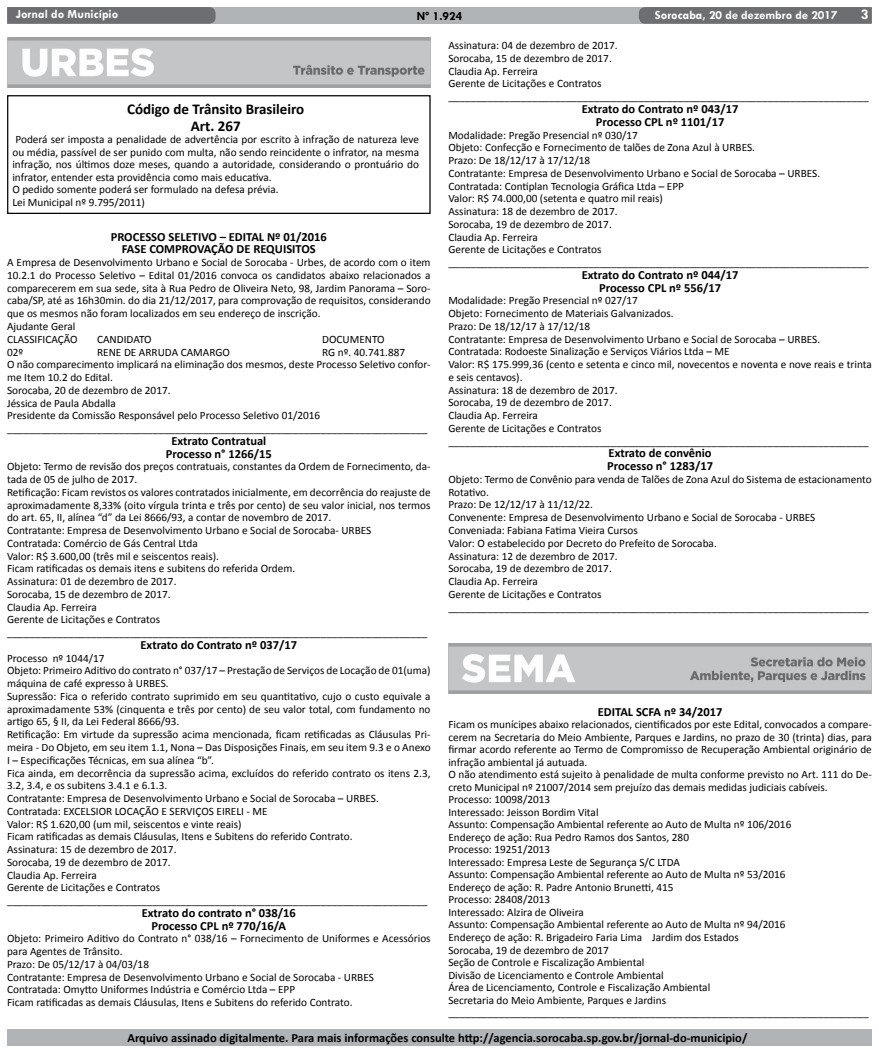
<style>
.page{position:relative;width:879px;height:1053px;background:#fff}
.page>*{position:absolute;margin:0;border:0;box-sizing:border-box;transform-origin:0 0}
.t1{font:700 15px/16.2px "Calibri";color:#000;text-align:center}
.t2{font:700 15px "Tw Cen";color:#fff}
.t3{font:700 12.5px/12.8px "Calibri";color:#000;text-align:center}
.t4{font:700 12.5px "Tw Cen";color:#fff}
.t5{font:700 12.5px "Tw Cen";color:#000}
.t6{font:11.25px/12.8px "Calibri";color:#000}
.s1{font-size:15px}
</style>
<div class="page">
<div style="left:7px;top:7px;width:865px;height:17px;background:#b1b4b6"></div>
<div style="left:639px;top:7px;width:237px;height:17px;background:#6d6e71;border-radius:6px"></div>
<svg style="left:667px;top:4px;width:212px;height:25px"></svg>
<svg style="left:7px;top:7px;width:209px;height:17px;background:#6e7072"></svg>
<div style="left:7px;top:1029px;width:865px;height:16px;background:#b1b4b6"></div>
<img style="left:448px;top:643px;width:424px;height:51px">
<img style="left:7px;top:37px;width:424px;height:51px">
<div style="left:7px;top:95px;width:424px;height:119px;border:1px solid #000"></div>
<p class="t4" style="left:16px;top:7px;width:104px">Jornal do Município</p>
<p class="t5" style="left:417px;top:9px;width:47px">Nº 1.924</p>
<p class="t4" style="left:655px;top:8px;width:184px">Sorocaba, 20 de dezembro de 2017</p>
<h1 class="t2" style="left:860px;top:6px;width:9px">3</h1>
<p class="t4" style="left:12px;top:8px;width:204px"><span class="s1">3</span> Sorocaba, 15 de dezembro de 2017</p>
<p class="t5" style="left:456px;top:8px;width:8px">1</p>
<p class="t4" style="left:761px;top:7px;width:105px">Jornal o Município</p>
<h1 class="t1" style="left:127px;top:101px;width:179px">Código de Trânsito Brasileiro<br>Art. 267</h1>
<p class="t6" style="left:12px;top:133px;width:408px">Poderá ser imposta a penalidade de advertência por escrito à infração de natureza leve ou média, passível de ser punido com multa, não sendo reincidente o infrator, na mesma infração, nos últimos doze meses, quando a autoridade, considerando o prontuário do infrator, entender esta providência como mais educativa.<br>O pedido somente poderá ser formulado na defesa prévia.<br>Lei Municipal nº 9.795/2011)</p>
<p class="t3" style="left:111px;top:230px;width:218px">PROCESSO SELETIVO – EDITAL Nº 01/2016<br>FASE COMPROVAÇÃO DE REQUISITOS</p>
<p class="t6" style="left:7px;top:256px;width:425px">A Empresa de Desenvolvimento Urbano e Social de Sorocaba - Urbes, de acordo com o item 10.2.1 do Processo Seletivo – Edital 01/2016 convoca os candidatos abaixo relacionados a comparecerem em sua sede, sita à Rua Pedro de Oliveira Neto, 98, Jardim Panorama – Soro&shy;caba/SP, até as 16h30min. do dia 21/12/2017, para comprovação de requisitos, considerando que os mesmos não foram localizados em seu endereço de inscrição.<br>Ajudante Geral<br>CLASSIFICAÇÃO</p>
<p class="t6" style="left:97px;top:332px;width:56px">CANDIDATO</p>
<p class="t6" style="left:322px;top:332px;width:64px">DOCUMENTO</p>
<p class="t6" style="left:7px;top:345px;width:425px;text-indent:315px">RG nº. 40.741.887<br>O não comparecimento implicará na eliminação dos mesmos, deste Processo Seletivo confor&shy;me Item 10.2 do Edital.<br>Sorocaba, 20 de dezembro de 2017.<br>Jéssica de Paula Abdalla<br>Presidente da Comissão Responsável pelo Processo Seletivo 01/2016 ___________________________________________________________________________</p>
<p class="t3" style="left:166px;top:434px;width:107px">Extrato Contratual<br>Processo n° 1266/15</p>
<p class="t6" style="left:7px;top:460px;width:425px">Objeto: Termo de revisão dos preços contratuais, constantes da Ordem de Fornecimento, da&shy;tada de 05 de julho de 2017.<br>Retificação: Ficam revistos os valores contratados inicialmente, em decorrência do reajuste de aproximadamente 8,33% (oito vírgula trinta e três por cento) de seu valor inicial, nos termos do art. 65, II, alínea “d” da Lei 8666/93, a contar de novembro de 2017.<br>Contratante: Empresa de Desenvolvimento Urbano e Social de Sorocaba- URBES<br>Contratada: Comércio de Gás Central Ltda<br>Valor: R$ 3.600,00 (três mil e seiscentos reais).<br>Ficam ratificadas os demais itens e subitens do referida Ordem.<br>Assinatura: 01 de dezembro de 2017.<br>Sorocaba, 15 de dezembro de 2017.<br>Claudia Ap. Ferreira<br>Gerente de Licitações e Contratos ___________________________________________________________________________</p>
<p class="t3" style="left:140px;top:638px;width:158px">Extrato do Contrato nº 037/17</p>
<p class="t6" style="left:7px;top:651px;width:425px">Processo nº 1044/17<br>Objeto: Primeiro Aditivo do contrato n° 037/17 – Prestação de Serviços de Locação de 01(uma) máquina de café expresso à URBES.<br>Supressão: Fica o referido contrato suprimido em seu quantitativo, cujo o custo equivale a aproximadamente 53% (cinquenta e três por cento) de seu valor total, com fundamento no artigo 65, § II, da Lei Federal 8666/93.<br>Retificação: Em virtude da supressão acima mencionada, ficam retificadas as Cláusulas Pri&shy;meira - Do Objeto, em seu item 1.1, Nona – Das Disposições Finais, em seu item 9.3 e o Anexo I – Especificações Técnicas, em sua alínea “b”.<br>Fica ainda, em decorrência da supressão acima, excluídos do referido contrato os itens 2.3, 3.2, 3.4, e os subitens 3.4.1 e 6.1.3.<br>Contratante: Empresa de Desenvolvimento Urbano e Social de Sorocaba – URBES.<br>Contratada: EXCELSIOR LOCAÇÃO E SERVIÇOS EIRELI - ME<br>Valor: R$ 1.620,00 (um mil, seiscentos e vinte reais)<br>Ficam ratificadas as demais Cláusulas, Itens e Subitens do referido Contrato.<br>Assinatura: 15 de dezembro de 2017.<br>Sorocaba, 19 de dezembro de 2017.<br>Claudia Ap. Ferreira<br>Gerente de Licitações e Contratos ___________________________________________________________________________</p>
<p class="t3" style="left:142px;top:906px;width:156px">Extrato do contrato n° 038/16<br>Processo CPL nº 770/16/A</p>
<p class="t6" style="left:7px;top:932px;width:425px">Objeto: Primeiro Aditivo do Contrato n° 038/16 – Fornecimento de Uniformes e Acessórios para Agentes de Trânsito.<br>Prazo: De 05/12/17 à 04/03/18<br>Contratante: Empresa de Desenvolvimento Urbano e Social de Sorocaba - URBES<br>Contratada: Omytto Uniformes Indústria e Comércio Ltda – EPP<br>Ficam ratificadas as demais Cláusulas, Itens e Subitens do referido Contrato.</p>
<p class="t6" style="left:7px;top:345px;width:18px">02º</p>
<p class="t6" style="left:97px;top:345px;width:134px">RENE DE ARRUDA CAMARGO</p>
<p class="t6" style="left:448px;top:39px;width:422px">Assinatura: 04 de dezembro de 2017.<br>Sorocaba, 15 de dezembro de 2017.<br>Claudia Ap. Ferreira<br>Gerente de Licitações e Contratos ___________________________________________________________________________</p>
<p class="t3" style="left:582px;top:102px;width:158px">Extrato do Contrato nº 043/17<br>Processo CPL nº 1101/17</p>
<p class="t6" style="left:448px;top:128px;width:422px">Modalidade: Pregão Presencial nº 030/17<br>Objeto: Confecção e Fornecimento de talões de Zona Azul à URBES.<br>Prazo: De 18/12/17 à 17/12/18<br>Contratante: Empresa de Desenvolvimento Urbano e Social de Sorocaba – URBES.<br>Contratada: Contiplan Tecnologia Gráfica Ltda – EPP<br>Valor: R$ 74.000,00 (setenta e quatro mil reais)<br>Assinatura: 18 de dezembro de 2017.<br>Sorocaba, 19 de dezembro de 2017.<br>Claudia Ap. Ferreira<br>Gerente de Licitações e Contratos ___________________________________________________________________________</p>
<p class="t3" style="left:582px;top:268px;width:158px">Extrato do Contrato nº 044/17<br>Processo CPL nº 556/17</p>
<p class="t6" style="left:448px;top:294px;width:425px">Modalidade: Pregão Presencial nº 027/17<br>Objeto: Fornecimento de Materiais Galvanizados.<br>Prazo: De 18/12/17 à 17/12/18<br>Contratante: Empresa de Desenvolvimento Urbano e Social de Sorocaba – URBES.<br>Contratada: Rodoeste Sinalização e Serviços Viários Ltda – ME<br>Valor: R$ 175.999,36 (cento e setenta e cinco mil, novecentos e noventa e nove reais e trinta e seis centavos).<br>Assinatura: 18 de dezembro de 2017.<br>Sorocaba, 19 de dezembro de 2017.<br>Claudia Ap. Ferreira<br>Gerente de Licitações e Contratos ___________________________________________________________________________</p>
<p class="t3" style="left:607px;top:447px;width:107px;text-align:left">Extrato de convênio<br>Processo n° 1283/17</p>
<p class="t6" style="left:448px;top:473px;width:425px">Objeto: Termo de Convênio para venda de Talões de Zona Azul do Sistema de estacionamento Rotativo.<br>Prazo: De 12/12/17 à 11/12/22.<br>Convenente: Empresa de Desenvolvimento Urbano e Social de Sorocaba - URBES Conveniada: Fabiana Fatima Vieira Cursos<br>Valor: O estabelecido por Decreto do Prefeito de Sorocaba.<br>Assinatura: 12 de dezembro de 2017.<br>Sorocaba, 19 de dezembro de 2017.<br>Claudia Ap. Ferreira<br>Gerente de Licitações e Contratos ___________________________________________________________________________</p>
<p class="t3" style="left:598px;top:705px;width:126px">EDITAL SCFA nº 34/2017</p>
<p class="t6" style="left:448px;top:718px;width:425px">Ficam os munícipes abaixo relacionados, cientificados por este Edital, convocados a compare&shy;cerem na Secretaria do Meio Ambiente, Parques e Jardins, no prazo de 30 (trinta) dias, para firmar acordo referente ao Termo de Compromisso de Recuperação Ambiental originário de infração ambiental já autuada.<br>O não atendimento está sujeito à penalidade de multa conforme previsto no Art. 111 do De&shy;creto Municipal nº 21007/2014 sem prejuízo das demais medidas judiciais cabíveis.<br>Processo: 10098/2013<br>Interessado: Jeisson Bordim Vital<br>Assunto: Compensação Ambiental referente ao Auto de Multa nº 106/2016<br>Endereço de ação: Rua Pedro Ramos dos Santos, 280<br>Processo: 19251/2013<br>Interessado: Empresa Leste de Segurança S/C LTDA<br>Assunto: Compensação Ambiental referente ao Auto de Multa nº 53/2016<br>Endereço de ação: R. Padre Antonio Brunetti, 415<br>Processo: 28408/2013<br>Interessado: Alzira de Oliveira<br>Assunto: Compensação Ambiental referente ao Auto de Multa nº 94/2016<br>Endereço de ação: R. Brigadeiro Faria Lima Jardim dos Estados<br>Sorocaba, 19 de dezembro de 2017<br>Seção de Controle e Fiscalização Ambiental<br>Divisão de Licenciamento e Controle Ambiental<br>Área de Licenciamento, Controle e Fiscalização Ambiental<br>Secretaria do Meio Ambiente, Parques e Jardins ___________________________________________________________________________</p>
<p class="t3" style="left:127px;top:1031px;width:621px">Arquivo assinado digitalmente. Para mais informações consulte http://agencia.sorocaba.sp.gov.br/jornal-do-municipio/</p>
</div>
